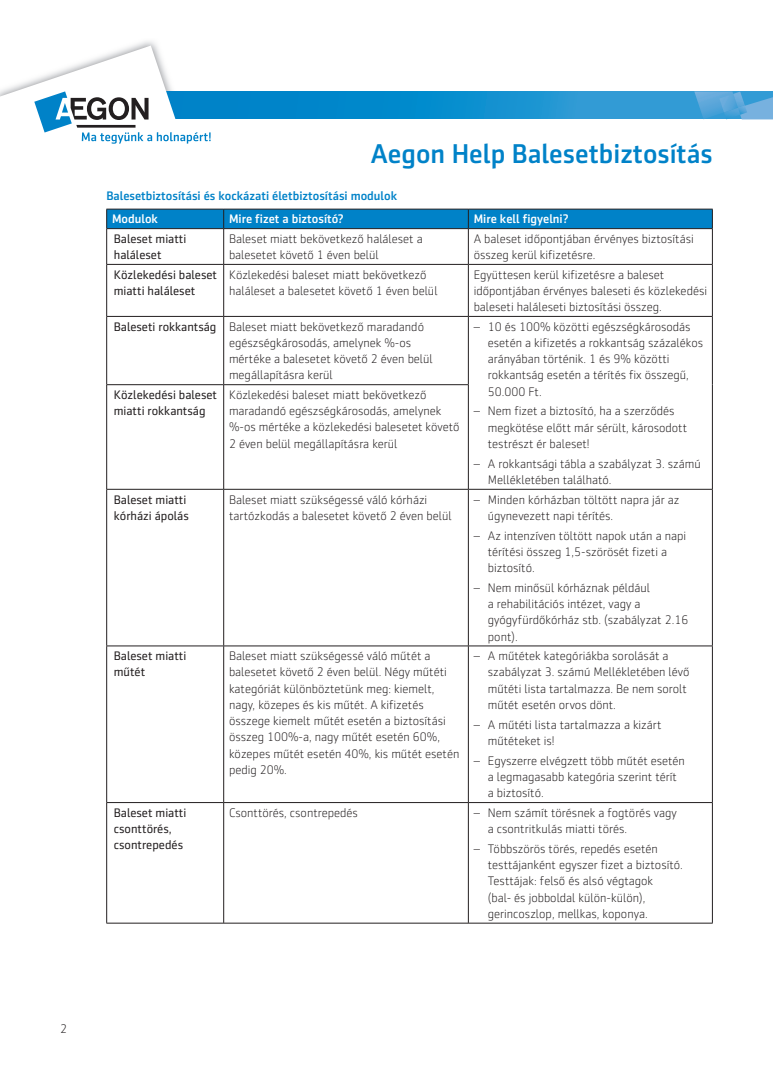
<style>
.page{position:relative;width:773px;height:1081px;background:#fff}
.page>*{position:absolute;margin:0;border:0;box-sizing:border-box;transform-origin:0 0}
.t1{font:500 27.5px "Sentico Sans DT";color:#0082c8}
.t2{font:300 12.5px/16.2px "Sentico Sans DT";color:#231f20}
.t3{font:12.5px/16.2px "Sentico Sans DT";color:#231f20}
.t4{font:500 12.5px "Sentico Sans DT";color:#0082c8}
.t5{font:500 12.5px "Sentico Sans DT";color:#fff}
.s1{font-weight:400}
</style>
<div class="page">
<svg style="left:210px;top:91px;width:484px;height:28px;background:#128fce"></svg>
<img style="left:132px;top:41px;width:25px;height:5px">
<svg style="left:0;top:46px;width:210px;height:98px"></svg>
<svg style="left:694px;top:91px;width:78px;height:28px;background:#56a5d9"></svg>
<div style="left:106px;top:209px;width:607px;height:20px;background:#0082c8"></div>
<hr style="left:106px;top:228px;width:118px;height:1px;background:#231f20">
<hr style="left:106px;top:229px;width:1px;height:35px;background:#231f20">
<hr style="left:224px;top:228px;width:244px;height:1px;background:#231f20">
<hr style="left:223px;top:229px;width:1px;height:35px;background:#231f20">
<hr style="left:468px;top:228px;width:244px;height:1px;background:#231f20">
<hr style="left:468px;top:229px;width:1px;height:35px;background:#231f20">
<hr style="left:712px;top:229px;width:1px;height:35px;background:#231f20">
<hr style="left:106px;top:264px;width:118px;height:1px;background:#231f20">
<hr style="left:106px;top:265px;width:1px;height:51px;background:#231f20">
<hr style="left:224px;top:264px;width:244px;height:1px;background:#231f20">
<hr style="left:223px;top:265px;width:1px;height:51px;background:#231f20">
<hr style="left:468px;top:264px;width:244px;height:1px;background:#231f20">
<hr style="left:468px;top:265px;width:1px;height:51px;background:#231f20">
<hr style="left:712px;top:265px;width:1px;height:51px;background:#231f20">
<hr style="left:106px;top:316px;width:118px;height:1px;background:#231f20">
<hr style="left:106px;top:317px;width:1px;height:67px;background:#231f20">
<hr style="left:224px;top:316px;width:244px;height:1px;background:#231f20">
<hr style="left:223px;top:317px;width:1px;height:67px;background:#231f20">
<hr style="left:468px;top:316px;width:244px;height:1px;background:#231f20">
<hr style="left:468px;top:317px;width:1px;height:67px;background:#231f20">
<hr style="left:712px;top:317px;width:1px;height:68px;background:#231f20">
<hr style="left:712px;top:385px;width:1px;height:104px;background:#231f20">
<hr style="left:106px;top:384px;width:118px;height:1px;background:#231f20">
<hr style="left:106px;top:385px;width:1px;height:104px;background:#231f20">
<hr style="left:224px;top:384px;width:244px;height:1px;background:#231f20">
<hr style="left:223px;top:385px;width:1px;height:104px;background:#231f20">
<hr style="left:468px;top:385px;width:1px;height:104px;background:#231f20">
<hr style="left:106px;top:489px;width:118px;height:1px;background:#231f20">
<hr style="left:106px;top:489px;width:1px;height:156px;background:#231f20">
<hr style="left:224px;top:489px;width:244px;height:1px;background:#231f20">
<hr style="left:223px;top:489px;width:1px;height:156px;background:#231f20">
<hr style="left:468px;top:489px;width:244px;height:1px;background:#231f20">
<hr style="left:468px;top:489px;width:1px;height:156px;background:#231f20">
<hr style="left:712px;top:489px;width:1px;height:156px;background:#231f20">
<hr style="left:106px;top:645px;width:118px;height:1px;background:#231f20">
<hr style="left:106px;top:646px;width:1px;height:156px;background:#231f20">
<hr style="left:224px;top:645px;width:244px;height:1px;background:#231f20">
<hr style="left:223px;top:646px;width:1px;height:156px;background:#231f20">
<hr style="left:468px;top:645px;width:244px;height:1px;background:#231f20">
<hr style="left:468px;top:646px;width:1px;height:156px;background:#231f20">
<hr style="left:712px;top:646px;width:1px;height:156px;background:#231f20">
<hr style="left:106px;top:802px;width:118px;height:1px;background:#231f20">
<hr style="left:106px;top:803px;width:1px;height:120px;background:#231f20">
<hr style="left:224px;top:802px;width:244px;height:1px;background:#231f20">
<hr style="left:223px;top:803px;width:1px;height:120px;background:#231f20">
<hr style="left:468px;top:802px;width:244px;height:1px;background:#231f20">
<hr style="left:468px;top:803px;width:1px;height:120px;background:#231f20">
<hr style="left:712px;top:803px;width:1px;height:120px;background:#231f20">
<hr style="left:106px;top:923px;width:606px;height:1px;background:#231f20">
<h1 class="t1" style="left:370px;top:143px;width:343px">Aegon Help Balesetbiztosítás</h1>
<p class="t4" style="left:106px;top:191px;width:292px">Balesetbiztosítási és kockázati életbiztosítási modulok</p>
<p class="t5" style="left:112px;top:214px;width:48px">Modulok</p>
<p class="t5" style="left:229px;top:214px;width:116px">Mire fizet a biztosító?</p>
<p class="t5" style="left:473px;top:214px;width:96px">Mire kell figyelni?</p>
<p class="t3" style="left:114px;top:231px;width:74px">Baleset miatti haláleset</p>
<p class="t2" style="left:229px;top:231px;width:195px">Baleset miatt bekövetkező haláleset a balesetet követő 1 éven belül</p>
<p class="t2" style="left:473px;top:231px;width:221px">A baleset időpontjában érvényes biztosítási összeg kerül kifizetésre.</p>
<p class="t3" style="left:114px;top:267px;width:105px">Közlekedési baleset miatti haláleset</p>
<p class="t2" style="left:229px;top:267px;width:210px">Közlekedési baleset miatt bekövetkező haláleset a balesetet követő 1 éven belül</p>
<p class="t2" style="left:473px;top:267px;width:235px">Együttesen kerül kifizetésre a baleset időpontjában érvényes baleseti és közlekedési baleseti haláleseti biztosítási összeg.</p>
<p class="t2" style="left:229px;top:319px;width:205px;text-indent:-115px"><span class="s1">Baleseti rokkantság</span> Baleset miatt bekövetkező maradandó egészségkárosodás, amelynek %-os mértéke a balesetet követő 2 éven belül megállapításra kerül</p>
<p class="t2" style="left:488px;top:319px;width:217px;text-indent:-14px">– 10 és 100% közötti egészségkárosodás esetén a kifizetés a rokkantság százalékos arányában történik. 1 és 9% közötti rokkantság esetén a térítés fix összegű, 50.000 Ft.</p>
<p class="t2" style="left:488px;top:404px;width:201px;text-indent:-14px">– Nem fizet a biztosító, ha a szerződés megkötése előtt már sérült, károsodott testrészt ér baleset!</p>
<p class="t2" style="left:488px;top:456px;width:214px;text-indent:-14px">– A rokkantsági tábla a szabályzat 3. számú<br>Mellékletében található.</p>
<p class="t3" style="left:114px;top:387px;width:105px">Közlekedési baleset miatti rokkantság</p>
<p class="t2" style="left:229px;top:387px;width:232px">Közlekedési baleset miatt bekövetkező maradandó egészségkárosodás, amelynek %-os mértéke a közlekedési balesetet követő 2 éven belül megállapításra kerül</p>
<p class="t3" style="left:114px;top:492px;width:76px">Baleset miatti kórházi ápolás</p>
<p class="t2" style="left:229px;top:492px;width:224px">Baleset miatt szükségessé váló kórházi tartózkodás a balesetet követő 2 éven belül</p>
<p class="t2" style="left:488px;top:492px;width:193px;text-indent:-14px">– Minden kórházban töltött napra jár az úgynevezett napi térítés.</p>
<p class="t2" style="left:488px;top:528px;width:200px;text-indent:-14px">– Az intenzíven töltött napok után a napi térítési összeg 1,5-szörösét fizeti a biztosító.</p>
<p class="t2" style="left:488px;top:580px;width:202px;text-indent:-14px">– Nem minősül kórháznak például<br>a rehabilitációs intézet, vagy a gyógyfürdőkórház stb. (szabályzat 2.16 pont).</p>
<p class="t3" style="left:114px;top:649px;width:74px">Baleset miatti műtét</p>
<p class="t2" style="left:229px;top:649px;width:232px">Baleset miatt szükségessé váló műtét a balesetet követő 2 éven belül. Négy műtéti kategóriát különböztetünk meg: kiemelt, nagy, közepes és kis műtét. A kifizetés összege kiemelt műtét esetén a biztosítási összeg 100%-a, nagy műtét esetén 60%, közepes műtét esetén 40%, kis műtét esetén pedig 20%.</p>
<p class="t2" style="left:488px;top:649px;width:203px;text-indent:-14px">– A műtétek kategóriákba sorolását a szabályzat 3. számú Mellékletében lévő műtéti lista tartalmazza. Be nem sorolt műtét esetén orvos dönt.</p>
<p class="t2" style="left:488px;top:717px;width:175px;text-indent:-14px">– A műtéti lista tartalmazza a kizárt műtéteket is!</p>
<p class="t2" style="left:488px;top:753px;width:198px;text-indent:-14px">– Egyszerre elvégzett több műtét esetén a legmagasabb kategória szerint térít a biztosító.</p>
<p class="t3" style="left:114px;top:805px;width:74px">Baleset miatti csonttörés, csontrepedés</p>
<p class="t2" style="left:229px;top:805px;width:130px">Csonttörés, csontrepedés</p>
<p class="t2" style="left:488px;top:805px;width:190px;text-indent:-14px">– Nem számít törésnek a fogtörés vagy a csontritkulás miatti törés.</p>
<p class="t2" style="left:488px;top:841px;width:196px;text-indent:-14px">– Többszörös törés, repedés esetén testtájanként egyszer fizet a biztosító.<br>Testtájak: felső és alsó végtagok<br>(bal- és jobboldal külön-külön), gerincoszlop, mellkas, koponya.</p>
<p class="t2" style="left:60px;top:1022px;width:8px">2</p>
</div>
